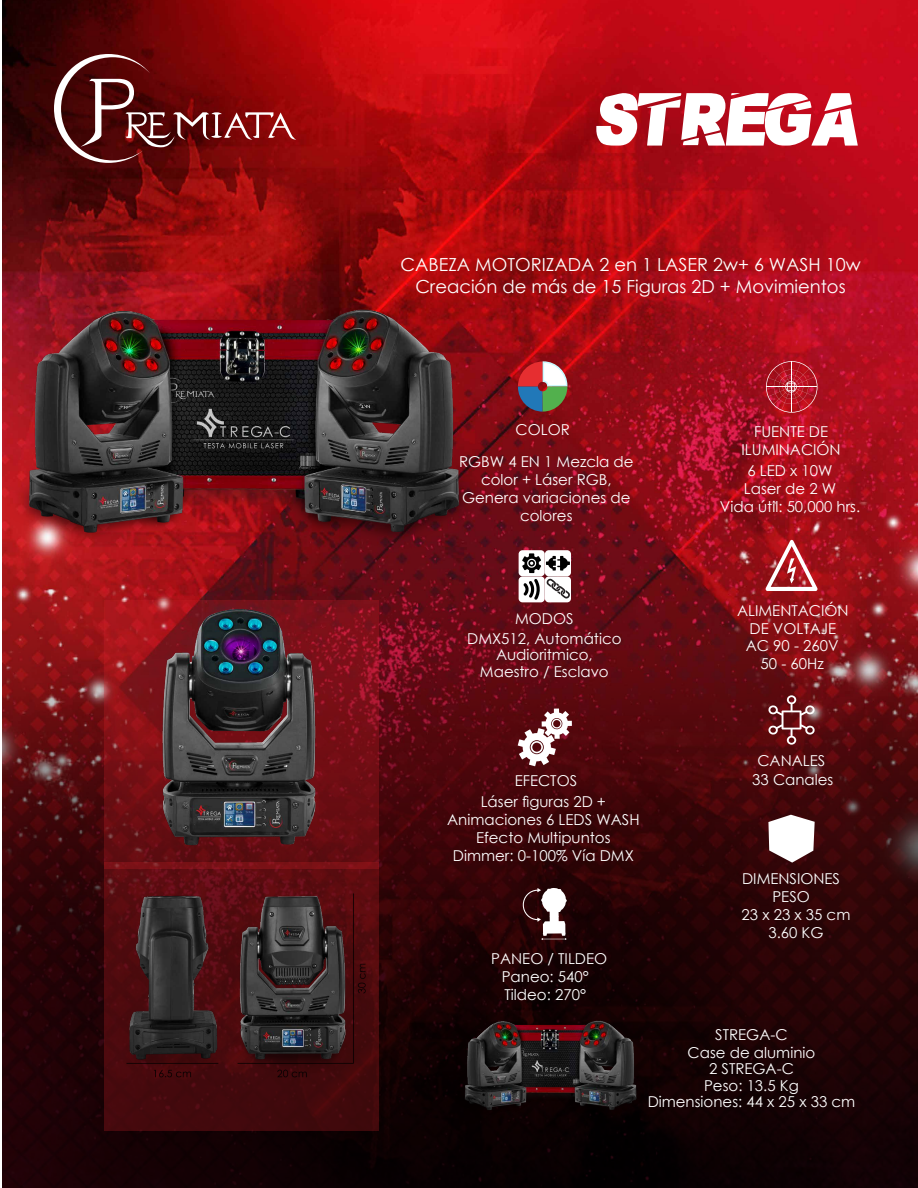
<style>
.page{position:relative;width:918px;height:1188px;background:#fff}
.page>*{position:absolute;margin:0;border:0;box-sizing:border-box;transform-origin:0 0}
.t1{font:75px "Payb Ack";color:#fff}
.t2{font:18px "Century Gothic";color:#fff}
.t3{font:15px/18px "Century Gothic";color:#fff;text-align:center}
</style>
<div class="page">
<img style="left:3px;top:0;width:915px;height:1188px">
<div style="left:105px;top:862px;width:274px;height:269px;background:#41090d"></div>
<img style="left:3px;top:177px;width:474px;height:475px">
<svg style="left:54px;top:54px;width:242px;height:109px;background:#7b2122"></svg>
<img style="left:106px;top:592px;width:268px;height:254px">
<img style="left:101px;top:846px;width:278px;height:278px">
<img style="left:454px;top:1008px;width:190px;height:109px">
<svg style="left:518px;top:361px;width:50px;height:51px;background:#92706c"></svg>
<svg style="left:518px;top:709px;width:54px;height:57px"></svg>
<svg style="left:766px;top:361px;width:52px;height:52px;background:#ba2b38"></svg>
<svg style="left:765px;top:540px;width:53px;height:51px"></svg>
<div style="left:519px;top:550px;width:26px;height:26px;background:#fff;border-radius:4px"></div>
<div style="left:545px;top:550px;width:26px;height:26px;background:#fff;border-radius:4px"></div>
<div style="left:545px;top:576px;width:26px;height:26px;background:#fff;border-radius:4px"></div>
<div style="left:519px;top:576px;width:26px;height:26px;background:#fff;border-radius:4px"></div>
<svg style="left:522px;top:553px;width:48px;height:47px"></svg>
<svg style="left:768px;top:695px;width:47px;height:50px;background:#813c3f"></svg>
<svg style="left:768px;top:815px;width:47px;height:48px"></svg>
<svg style="left:523px;top:888px;width:44px;height:52px"></svg>
<p class="t1" style="left:596px;top:83px;width:261px">STREGA</p>
<p class="t2" style="left:400px;top:252px;width:462px">CABEZA MOTORIZADA 2 en 1 LASER 2w+ 6 WASH 10w</p>
<p class="t2" style="left:415px;top:274px;width:432px">Creación de más de 15 Figuras 2D + Movimientos</p>
<p class="t3" style="left:516px;top:420px;width:56px">COLOR</p>
<p class="t3" style="left:459px;top:452px;width:176px">RGBW 4 EN 1 Mezcla de color + Láser RGB,</p>
<p class="t3" style="left:462px;top:488px;width:170px">Genera variaciones de colores</p>
<p class="t3" style="left:742px;top:423px;width:101px">FUENTE DE<br>ILUMINACIÓN</p>
<p class="t3" style="left:747px;top:461px;width:87px">6 LED x 10W</p>
<p class="t3" style="left:744px;top:479px;width:94px">Laser de 2 W</p>
<p class="t3" style="left:720px;top:497px;width:142px">Vida útil: 50,000 hrs.</p>
<p class="t3" style="left:515px;top:609px;width:60px">MODOS</p>
<p class="t3" style="left:467px;top:629px;width:156px">DMX512, Automático</p>
<p class="t3" style="left:496px;top:646px;width:98px">Audioritmico,</p>
<p class="t3" style="left:480px;top:662px;width:130px">Maestro / Esclavo</p>
<p class="t3" style="left:737px;top:601px;width:113px">ALIMENTACIÓN<br>DE VOLTAJE</p>
<p class="t3" style="left:746px;top:636px;width:94px">AC 90 - 260V</p>
<p class="t3" style="left:761px;top:654px;width:65px">50 - 60Hz</p>
<p class="t3" style="left:515px;top:772px;width:64px">EFECTOS</p>
<p class="t3" style="left:447px;top:792px;width:194px">Láser figuras 2D +<br>Animaciones 6 LEDS WASH</p>
<p class="t3" style="left:476px;top:828px;width:136px">Efecto Multipuntos</p>
<p class="t3" style="left:453px;top:846px;width:182px">Dimmer: 0-100% Vía DMX</p>
<p class="t3" style="left:491px;top:950px;width:117px">PANEO / TILDEO</p>
<p class="t3" style="left:502px;top:967px;width:89px">Paneo: 540°</p>
<p class="t3" style="left:505px;top:985px;width:83px">Tildeo: 270°</p>
<p class="t3" style="left:757px;top:752px;width:69px">CANALES</p>
<p class="t3" style="left:752px;top:771px;width:83px">33 Canales</p>
<p class="t3" style="left:742px;top:870px;width:99px">DIMENSIONES</p>
<p class="t3" style="left:772px;top:888px;width:39px">PESO</p>
<p class="t3" style="left:742px;top:905px;width:110px">23 x 23 x 35 cm</p>
<p class="t3" style="left:768px;top:923px;width:57px">3.60 KG</p>
<p class="t3" style="left:715px;top:1025px;width:74px">STREGA-C</p>
<p class="t3" style="left:688px;top:1043px;width:129px">Case de aluminio</p>
<p class="t3" style="left:709px;top:1059px;width:86px">2 STREGA-C</p>
<p class="t3" style="left:704px;top:1076px;width:96px">Peso: 13.5 Kg</p>
<p class="t3" style="left:648px;top:1092px;width:209px">Dimensiones: 44 x 25 x 33 cm</p>
</div>
